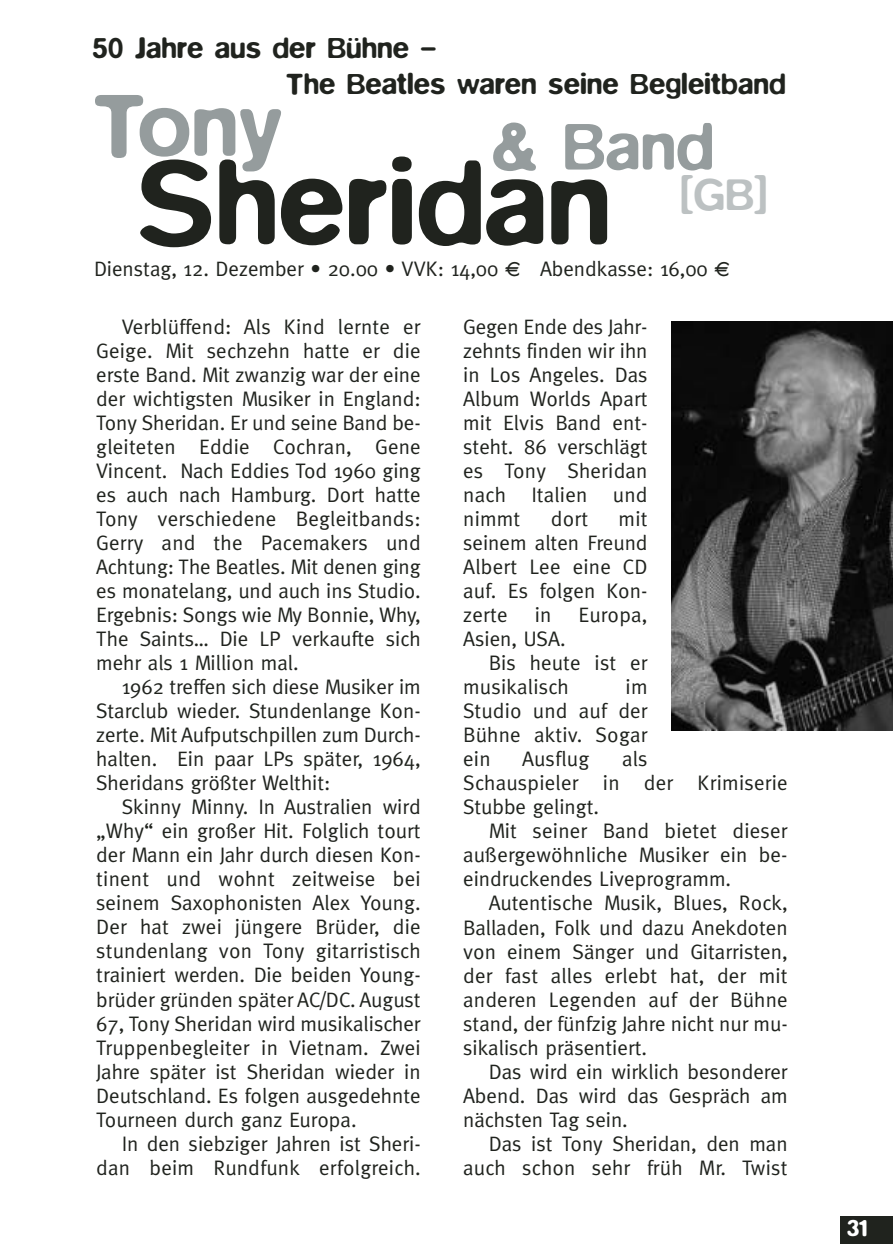
<style>
.page{position:relative;width:893px;height:1259px;background:#fff}
.page>*{position:absolute;margin:0;border:0;box-sizing:border-box;transform-origin:0 0}
.t1{font:500 123px "Blur";color:#20231e}
.t2{font:500 90.3px "Blur";color:#959c9d}
.t3{font:500 68.4px "Blur";color:#959c9d}
.t4{font:500 45.9px "Blur";color:#bcc1c2}
.t5{font:500 30px/36px "Blur";color:#20231e}
.t6{font:500 24px "Blur";color:#fff}
.t7{font:21px/24px "Meta";color:#20231e;text-align:justify}
.s1{font-family:"Euro font";font-size:18px}
</style>
<div class="page">
<div style="left:840px;top:1216px;width:53px;height:28px;background:#20231e"></div>
<img style="left:672px;top:321px;width:221px;height:409px">
<h3 class="t5" style="left:286px;top:32px;width:501px;text-indent:-194px">50 Jahre aus der Bühne –<br>The Beatles waren seine Begleitband</h3>
<h2 class="t2" style="left:93px;top:94px;width:191px">Tony</h2>
<h3 class="t3" style="left:491px;top:123px;width:224px">&amp; Band</h3>
<h1 class="t1" style="left:137px;top:161px;width:475px">Sheridan</h1>
<h3 class="t4" style="left:680px;top:179px;width:89px">[GB]</h3>
<p class="t7" style="left:94px;top:258px;width:638px">Dienstag, 12. Dezember • 20.00 • VVK: 14,00 <span class="s1">D</span> Abendkasse: 16,00 <span class="s1">D</span></p>
<p class="t7" style="left:96px;top:316px;width:326px;text-indent:26px">Verblüffend: Als Kind lernte er Geige. Mit sechzehn hatte er die erste Band. Mit zwanzig war der eine der wichtigsten Musiker in England:<br>Tony Sheridan. Er und seine Band be&shy;gleiteten Eddie Cochran, Gene Vincent. Nach Eddies Tod 1960 ging es auch nach Hamburg. Dort hatte Tony verschiedene Begleitbands:<br>Gerry and the Pacemakers und Achtung: The Beatles. Mit denen ging es monatelang, und auch ins Studio.<br>Ergebnis: Songs wie My Bonnie, Why, The Saints… Die LP verkaufte sich mehr als 1 Million mal.</p>
<p class="t7" style="left:96px;top:676px;width:326px;text-indent:26px">1962 treffen sich diese Musiker im Starclub wieder. Stundenlange Kon&shy;zerte. Mit Aufputschpillen zum Durch&shy;halten. Ein paar LPs später, 1964, Sheridans größter Welthit:</p>
<p class="t7" style="left:96px;top:796px;width:326px;text-indent:26px">Skinny Minny. In Australien wird „Why“ ein großer Hit. Folglich tourt der Mann ein Jahr durch diesen Kon&shy;tinent und wohnt zeitweise bei seinem Saxophonisten Alex Young.<br>Der hat zwei jüngere Brüder, die stundenlang von Tony gitarristisch trainiert werden. Die beiden Young&shy;brüder gründen später AC/DC. August 67, Tony Sheridan wird musikalischer Truppenbegleiter in Vietnam. Zwei Jahre später ist Sheridan wieder in Deutschland. Es folgen ausgedehnte Tourneen durch ganz Europa.</p>
<p class="t7" style="left:96px;top:1132px;width:326px;text-align:right">In den siebziger Jahren ist Sheri&shy;dan beim Rundfunk erfolgreich.</p>
<p class="t7" style="left:463px;top:316px;width:186px">Gegen Ende des Jahr&shy;zehnts finden wir ihn in Los Angeles. Das Album Worlds Apart mit Elvis Band ent&shy;steht. 86 verschlägt es Tony Sheridan nach Italien und nimmt</p>
<p class="t7" style="left:551px;top:508px;width:39px">dort</p>
<p class="t7" style="left:463px;top:508px;width:186px;text-indent:155px">mit seinem alten Freund Albert Lee eine CD auf. Es folgen Kon&shy;zerte</p>
<p class="t7" style="left:535px;top:604px;width:18px">in</p>
<p class="t7" style="left:579px;top:604px;width:70px">Europa,</p>
<p class="t7" style="left:463px;top:628px;width:104px">Asien, USA.</p>
<p class="t7" style="left:489px;top:652px;width:160px">Bis heute ist er</p>
<p class="t7" style="left:463px;top:676px;width:107px">musikalisch</p>
<p class="t7" style="left:463px;top:676px;width:186px;text-indent:162px">im Studio und auf der Bühne aktiv. Sogar ein</p>
<p class="t7" style="left:463px;top:748px;width:326px;text-align:left;text-indent:159px">als<br>Schauspieler in der Krimiserie<br>Stubbe gelingt.</p>
<p class="t7" style="left:463px;top:820px;width:326px;text-indent:26px">Mit seiner Band bietet dieser außergewöhnliche Musiker ein be&shy;eindruckendes Liveprogramm.</p>
<p class="t7" style="left:463px;top:892px;width:326px;text-indent:26px">Autentische Musik, Blues, Rock, Balladen, Folk und dazu Anekdoten von einem Sänger und Gitarristen, der fast alles erlebt hat, der mit anderen Legenden auf der Bühne stand, der fünfzig Jahre nicht nur mu&shy;sikalisch präsentiert.</p>
<p class="t7" style="left:463px;top:1060px;width:326px;text-indent:26px">Das wird ein wirklich besonderer Abend. Das wird das Gespräch am nächsten Tag sein.</p>
<p class="t7" style="left:463px;top:1132px;width:326px;text-align:right">Das ist Tony Sheridan, den man auch schon sehr früh Mr. Twist</p>
<p class="t7" style="left:522px;top:748px;width:68px">Ausflug</p>
<p class="t6" style="left:847px;top:1220px;width:22px">31</p>
</div>
